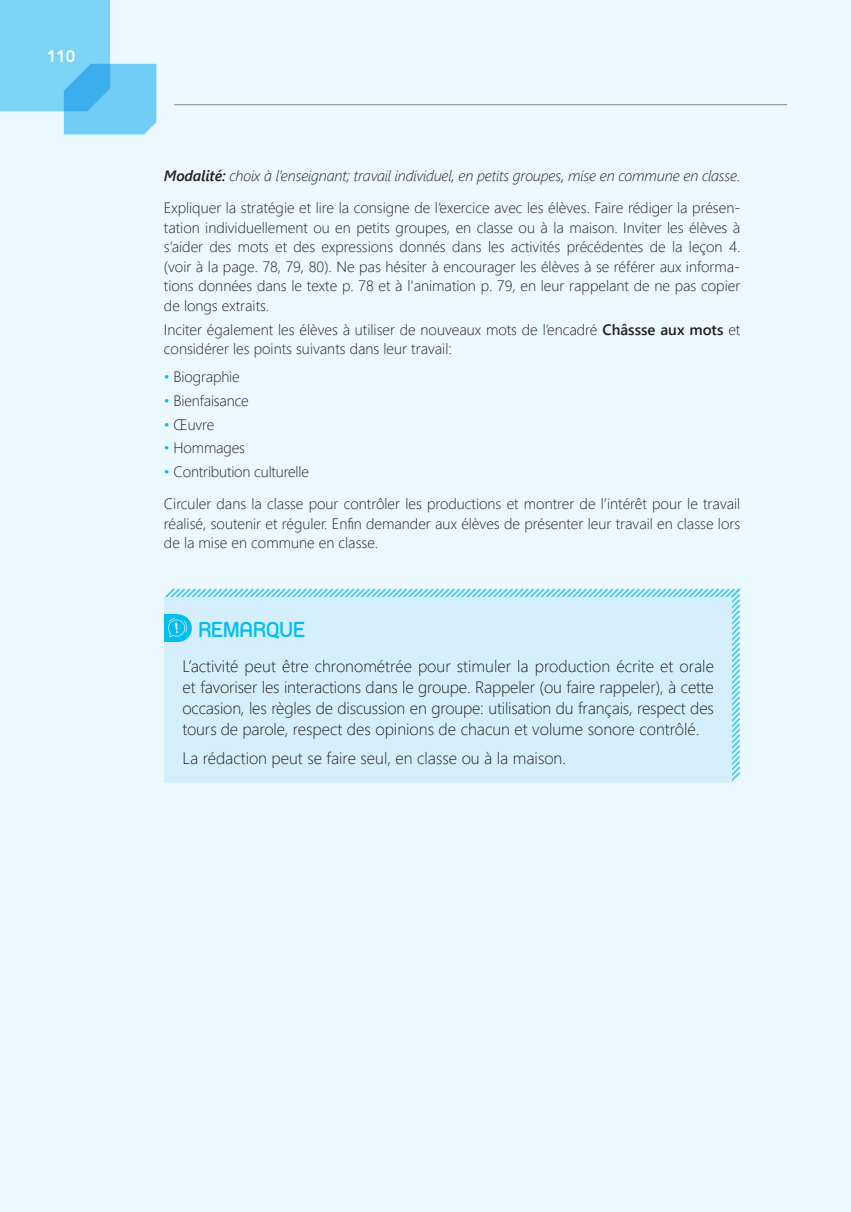
<style>
.page{position:relative;width:851px;height:1212px;background:#fff}
.page>*{position:absolute;margin:0;border:0;box-sizing:border-box;transform-origin:0 0}
.t1{font:700 21px "Arch";color:#01bdf2}
.t2{font:700 18px "Arch";color:#fff}
.t3{font:300 16.5px/21px "Segoe UI";color:#231f20;text-align:justify}
.t4{font:300 15px/19.5px "Segoe UI";color:#231f20}
.s1{font-weight:600;font-style:italic}
.s2{font-style:italic}
.s3{font-weight:600}
.s4{color:#01bdf2}
</style>
<div class="page">
<div style="left:0;top:0;width:850px;height:1212px;background:#ebf8fd"></div>
<svg style="left:0;top:0;width:156px;height:134px"></svg>
<hr style="left:174px;top:104px;width:613px;height:1px;background:#808285">
<div style="left:164px;top:588px;width:577px;height:195px;background:#d4effb"></div>
<p class="t2" style="left:47px;top:45px;width:30px">110</p>
<p class="t4" style="left:164px;top:158px;width:578px;line-height:32.2px"><span class="s1">Modalité:</span> <span class="s2">choix à l’enseignant; travail individuel, en petits groupes, mise en commune en classe.<br></span>Expliquer la stratégie et lire la consigne de l’exercice avec les élèves. Faire rédiger la présen-</p>
<p class="t4" style="left:164px;top:216px;width:578px;text-align:justify">tation individuellement ou en petits groupes, en classe ou à la maison. Inviter les élèves à s’aider des mots et des expressions donnés dans les activités précédentes de la leçon 4. (voir à la page. 78, 79, 80). Ne pas hésiter à encourager les élèves à se référer aux informa&shy;tions données dans le texte p. 78 et à l'animation p. 79, en leur rappelant de ne pas copier de longs extraits.</p>
<p class="t4" style="left:164px;top:318px;width:578px">Inciter également les élèves à utiliser de nouveaux mots de l’encadré <span class="s3">Châssse aux mots</span> et considérer les points suivants dans leur travail:</p>
<p class="t4" style="left:164px;top:365px;width:77px"><span class="s4">•</span> Biographie</p>
<p class="t4" style="left:164px;top:389px;width:86px"><span class="s4">•</span> Bienfaisance</p>
<p class="t4" style="left:164px;top:413px;width:52px"><span class="s4">•</span> Œuvre</p>
<p class="t4" style="left:164px;top:437px;width:83px"><span class="s4">•</span> Hommages</p>
<p class="t4" style="left:164px;top:454px;width:578px;line-height:32.2px"><span class="s4">•</span> Contribution culturelle<br>Circuler dans la classe pour contrôler les productions et montrer de l’intérêt pour le travail</p>
<p class="t4" style="left:164px;top:512px;width:578px">réalisé, soutenir et réguler. Enfin demander aux élèves de présenter leur travail en classe lors de la mise en commune en classe.</p>
<h1 class="t1" style="left:198px;top:616px;width:108px">REMARQUE</h1>
<p class="t3" style="left:182px;top:653px;width:533px">L’activité peut être chronométrée pour stimuler la production écrite et orale et favoriser les interactions dans le groupe. Rappeler (ou faire rappeler), à cette occasion, les règles de discussion en groupe: utilisation du français, respect des tours de parole, respect des opinions de chacun et volume sonore contrôlé.</p>
<p class="t3" style="left:182px;top:746px;width:385px">La rédaction peut se faire seul, en classe ou à la maison.</p>
</div>
